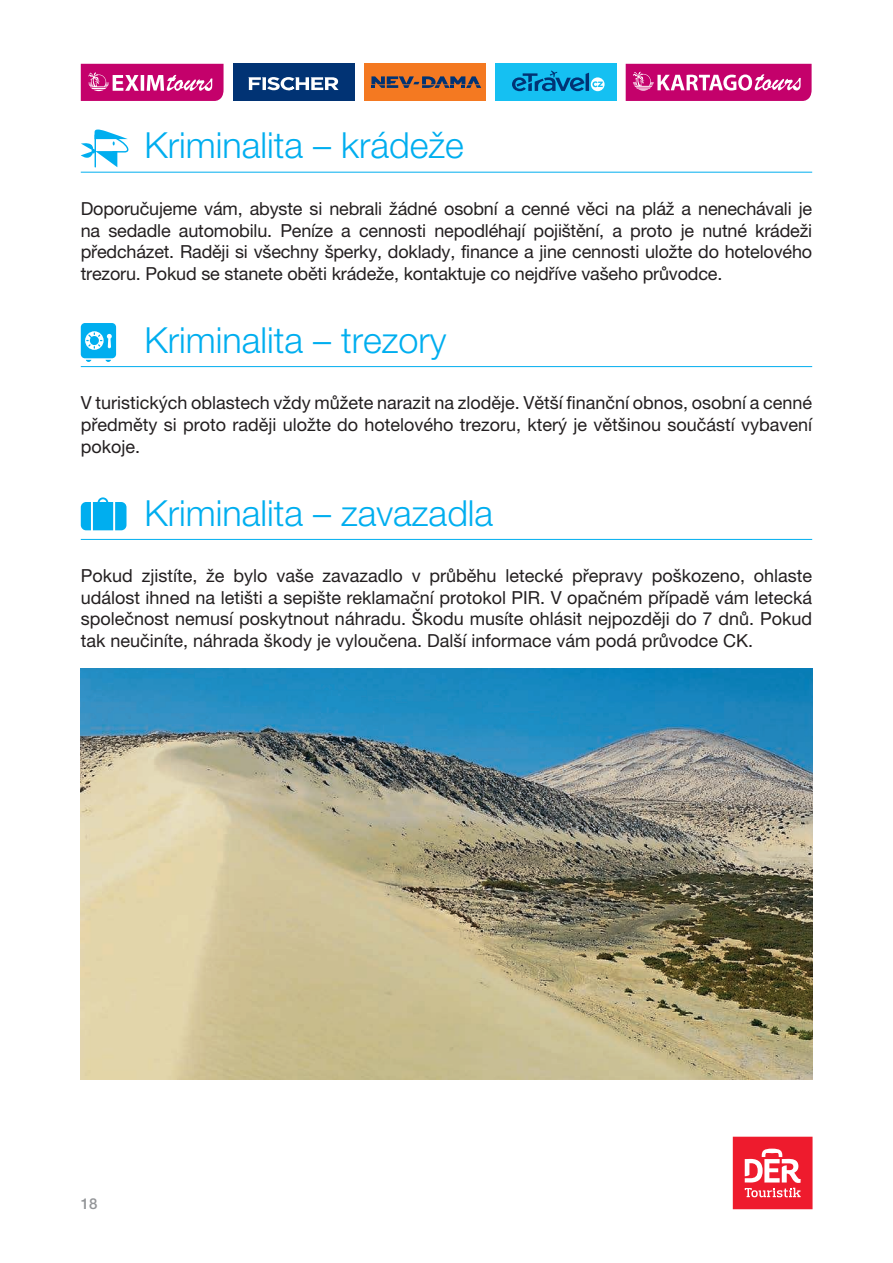
<style>
.page{position:relative;width:893px;height:1263px;background:#fff}
.page>*{position:absolute;margin:0;border:0;box-sizing:border-box;transform-origin:0 0}
.t1{font:300 36px "Helvetica Neue CE";color:#00aeef}
.t2{font:18px/21.6px "Helvetica Neue CE";color:#231f20;text-align:justify}
.t3{font:500 15px "Helvetica Neue CE";color:#939598}
</style>
<div class="page">
<div style="left:233px;top:64px;width:121px;height:37px;background:#013374"></div>
<svg style="left:248px;top:77px;width:91px;height:13px"></svg>
<div style="left:364px;top:64px;width:121px;height:37px;background:#f47921"></div>
<svg style="left:371px;top:76px;width:110px;height:12px"></svg>
<div style="left:495px;top:64px;width:121px;height:37px;background:#15c0f2"></div>
<svg style="left:512px;top:71px;width:93px;height:20px"></svg>
<svg style="left:81px;top:64px;width:143px;height:37px;background:#cd2b83"></svg>
<svg style="left:626px;top:64px;width:186px;height:37px;background:#ce2c84"></svg>
<div style="left:733px;top:1137px;width:79px;height:72px;background:#ee1b2d"></div>
<svg style="left:745px;top:1148px;width:56px;height:49px"></svg>
<hr style="left:81px;top:172px;width:731px;height:1px;background:#00aeef">
<hr style="left:81px;top:366px;width:731px;height:1px;background:#00aeef">
<hr style="left:81px;top:539px;width:731px;height:1px;background:#00aeef">
<svg style="left:81px;top:129px;width:48px;height:39px"></svg>
<svg style="left:81px;top:323px;width:35px;height:39px"></svg>
<svg style="left:81px;top:502px;width:46px;height:28px"></svg>
<div style="left:98px;top:497px;width:10px;height:11px;border:2px solid #00aeef;border-radius:50%"></div>
<img style="left:81px;top:669px;width:731px;height:410px">
<h1 class="t1" style="left:145px;top:124px;width:321px">Kriminalita – krádeže</h1>
<p class="t2" style="left:81px;top:198px;width:733px">Doporučujeme vám, abyste si nebrali žádné osobní a cenné věci na pláž a nenechávali je na sedadle automobilu. Peníze a cennosti nepodléhají pojištění, a proto je nutné krádeži předcházet. Raději si všechny šperky, doklady, finance a jine cennosti uložte do hotelového trezoru. Pokud se stanete oběti krádeže, kontaktuje co nejdříve vašeho průvodce.</p>
<h1 class="t1" style="left:145px;top:318px;width:304px">Kriminalita – trezory</h1>
<p class="t2" style="left:81px;top:392px;width:733px">V turistických oblastech vždy můžete narazit na zloděje. Větší finanční obnos, osobní a cenné předměty si proto raději uložte do hotelového trezoru, který je většinou součástí vybavení pokoje.</p>
<h1 class="t1" style="left:145px;top:491px;width:350px">Kriminalita – zavazadla</h1>
<p class="t2" style="left:81px;top:565px;width:733px">Pokud zjistíte, že bylo vaše zavazadlo v průběhu letecké přepravy poškozeno, ohlaste událost ihned na letišti a sepište reklamační protokol PIR. V opačném případě vám letecká společnost nemusí poskytnout náhradu. Škodu musíte ohlásit nejpozději do 7 dnů. Pokud tak neučiníte, náhrada škody je vyloučena. Další informace vám podá průvodce CK.</p>
<p class="t3" style="left:81px;top:1194px;width:18px">18</p>
</div>
